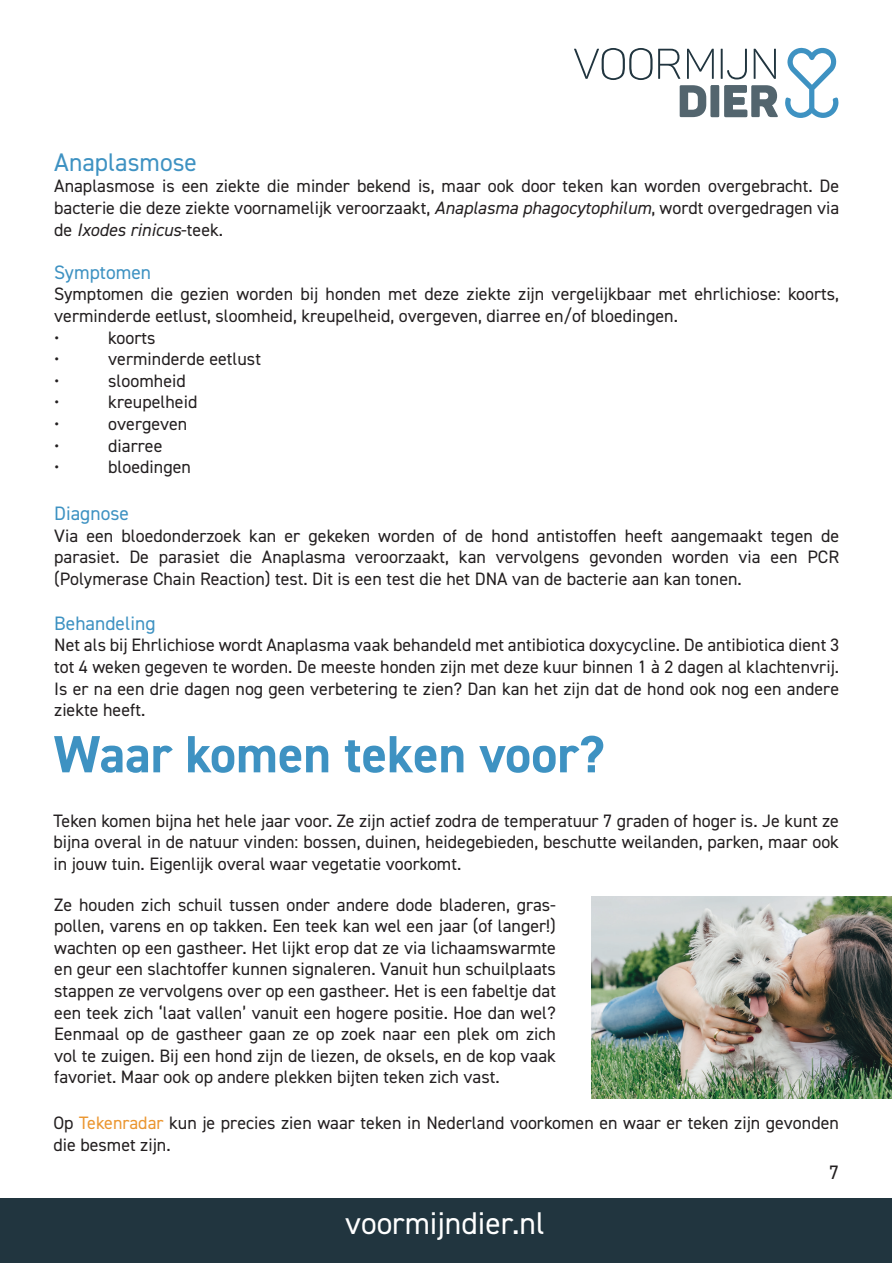
<style>
.page{position:relative;width:893px;height:1263px;background:#fff}
.page>*{position:absolute;margin:0;border:0;box-sizing:border-box;transform-origin:0 0}
.t1{font:700 52.5px "DIN2014";color:#3e92c2}
.t2{font:31.5px "DIN2014";color:#fff}
.t3{font:25.5px "DIN2014";color:#3e92c2}
.t4{font:19.5px "DIN2014";color:#3e92c2}
.t5{font:19.5px "DIN2014";color:#231f20}
.t6{font:18px/21.6px "DIN2014";color:#231f20;text-align:justify}
.s1{font-style:italic}
.s2{color:#eb9630}
</style>
<div class="page">
<div style="left:0;top:1198px;width:892px;height:65px;background:#21353f"></div>
<svg style="left:785px;top:48px;width:53px;height:70px"></svg>
<hr style="left:721px;top:49px;width:2px;height:30px;background:#21353f">
<svg style="left:727px;top:49px;width:20px;height:30px"></svg>
<svg style="left:754px;top:49px;width:22px;height:30px"></svg>
<div style="left:711px;top:85px;width:8px;height:32px;background:#53656e;border-radius:2px"></div>
<svg style="left:724px;top:85px;width:54px;height:32px"></svg>
<svg style="left:574px;top:48px;width:140px;height:69px"></svg>
<img style="left:592px;top:896px;width:300px;height:202px">
<h3 class="t3" style="left:54px;top:146px;width:144px">Anaplasmose</h3>
<p class="t6" style="left:54px;top:175px;width:786px">Anaplasmose is een ziekte die minder bekend is, maar ook door teken kan worden overgebracht. De bacterie die deze ziekte voornamelijk veroorzaakt, <span class="s1">Anaplasma phagocytophilum</span>, wordt overgedragen via de <span class="s1">Ixodes rinicus</span>-teek.</p>
<p class="t4" style="left:54px;top:260px;width:98px">Symptomen</p>
<p class="t6" style="left:54px;top:283px;width:786px;text-align:left">Symptomen die gezien worden bij honden met deze ziekte zijn vergelijkbaar met ehrlichiose: koorts, verminderde eetlust, sloomheid, kreupelheid, overgeven, diarree en/of bloedingen.<br>•</p>
<p class="t6" style="left:108px;top:326px;width:49px">koorts</p>
<p class="t6" style="left:54px;top:348px;width:7px">•</p>
<p class="t6" style="left:108px;top:348px;width:154px">verminderde eetlust</p>
<p class="t6" style="left:54px;top:369px;width:7px">•</p>
<p class="t6" style="left:108px;top:369px;width:79px">sloomheid</p>
<p class="t6" style="left:54px;top:391px;width:7px">•</p>
<p class="t6" style="left:108px;top:391px;width:91px">kreupelheid</p>
<p class="t6" style="left:54px;top:413px;width:7px">•</p>
<p class="t6" style="left:108px;top:413px;width:81px">overgeven</p>
<p class="t6" style="left:54px;top:434px;width:7px">•</p>
<p class="t6" style="left:108px;top:434px;width:56px">diarree</p>
<p class="t6" style="left:54px;top:456px;width:7px">•</p>
<p class="t6" style="left:108px;top:456px;width:84px">bloedingen</p>
<p class="t4" style="left:54px;top:501px;width:76px">Diagnose</p>
<p class="t6" style="left:54px;top:524px;width:786px">Via een bloedonderzoek kan er gekeken worden of de hond antistoffen heeft aangemaakt tegen de parasiet. De parasiet die Anaplasma veroorzaakt, kan vervolgens gevonden worden via een PCR (Polymerase Chain Reaction) test. Dit is een test die het DNA van de bacterie aan kan tonen.</p>
<p class="t4" style="left:54px;top:611px;width:103px">Behandeling</p>
<p class="t6" style="left:54px;top:634px;width:786px">Net als bij Ehrlichiose wordt Anaplasma vaak behandeld met antibiotica doxycycline. De antibiotica dient 3 tot 4 weken gegeven te worden. De meeste honden zijn met deze kuur binnen 1 à 2 dagen al klachtenvrij.<br>Is er na een drie dagen nog geen verbetering te zien? Dan kan het zijn dat de hond ook nog een andere ziekte heeft.</p>
<h1 class="t1" style="left:54px;top:719px;width:552px">Waar komen teken voor?</h1>
<p class="t6" style="left:53px;top:809px;width:787px">Teken komen bijna het hele jaar voor. Ze zijn actief zodra de temperatuur 7 graden of hoger is. Je kunt ze bijna overal in de natuur vinden: bossen, duinen, heidegebieden, beschutte weilanden, parken, maar ook in jouw tuin. Eigenlijk overal waar vegetatie voorkomt.</p>
<p class="t6" style="left:54px;top:893px;width:503px">Ze houden zich schuil tussen onder andere dode bladeren, gras&shy;pollen, varens en op takken. Een teek kan wel een jaar (of langer!) wachten op een gastheer. Het lijkt erop dat ze via lichaamswarmte en geur een slachtoffer kunnen signaleren. Vanuit hun schuilplaats stappen ze vervolgens over op een gastheer. Het is een fabeltje dat een teek zich ‘laat vallen’ vanuit een hogere positie. Hoe dan wel?<br>Eenmaal op de gastheer gaan ze op zoek naar een plek om zich vol te zuigen. Bij een hond zijn de liezen, de oksels, en de kop vaak favoriet. Maar ook op andere plekken bijten teken zich vast.</p>
<p class="t6" style="left:53px;top:1112px;width:787px">Op <span class="s2">Tekenradar</span> kun je precies zien waar teken in Nederland voorkomen en waar er teken zijn gevonden die besmet zijn.</p>
<h2 class="t2" style="left:345px;top:1203px;width:201px">voormijndier.nl</h2>
<p class="t5" style="left:829px;top:1160px;width:11px">7</p>
</div>
